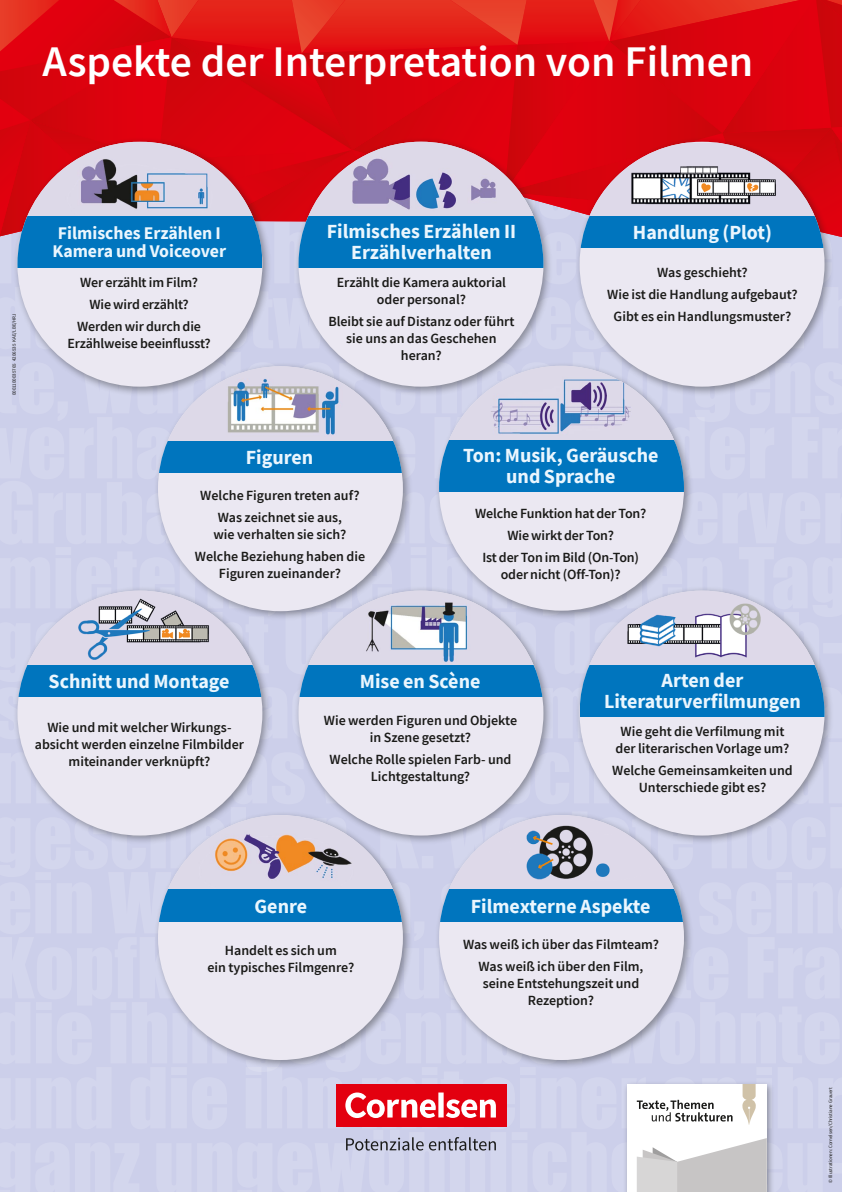
<style>
.page{position:relative;width:842px;height:1192px;background:#fff}
.page>*{position:absolute;margin:0;border:0;box-sizing:border-box;transform-origin:0 0}
.t1{font:600 43.65px "CV Source Sans";color:#fff}
.t2{font:700 20px/21px "CV Source Sans";color:#eaf6fe;text-align:center}
.t3{font:700 17.8px/18.7px "CV Source Sans";color:#eaf6fe;text-align:center}
.t4{font:600 14px/17px "CV Source Sans";color:#1a1a18;text-align:center}
.t5{font:5px "CV Source Sans";color:#1a1a18}
</style>
<div class="page">
<div style="left:0;top:1130px;width:842px;height:62px;background:#d3d6ed"></div>
<div style="left:0;top:1067px;width:842px;height:62px;background:#d3d6ed"></div>
<div style="left:0;top:1006px;width:840px;height:66px;background:#d3d6ed"></div>
<div style="left:0;top:941px;width:842px;height:65px;background:#d3d6ed"></div>
<div style="left:0;top:877px;width:842px;height:64px;background:#d3d5ed"></div>
<div style="left:0;top:807px;width:842px;height:70px;background:#d3d5ed"></div>
<div style="left:0;top:746px;width:842px;height:58px;background:#d3d6ed"></div>
<div style="left:0;top:682px;width:842px;height:64px;background:#d3d6ed"></div>
<div style="left:0;top:617px;width:842px;height:65px;background:#cfd2eb"></div>
<div style="left:0;top:551px;width:842px;height:66px;background:#d3d6ed"></div>
<div style="left:0;top:481px;width:842px;height:70px;background:#d3d6ed"></div>
<div style="left:0;top:422px;width:842px;height:57px;background:#d3d6ed"></div>
<div style="left:0;top:357px;width:842px;height:65px;background:#d3d5ec"></div>
<div style="left:0;top:285px;width:842px;height:72px;background:#d3d6ed"></div>
<div style="left:0;top:237px;width:575px;height:54px;background:#d3d6ed"></div>
<div style="left:336px;top:1085px;width:170px;height:42px;background:#e3000f"></div>
<svg style="left:345px;top:1092px;width:151px;height:26px"></svg>
<svg style="left:346px;top:1137px;width:150px;height:14px;background:#a0a2b4"></svg>
<svg style="left:0;top:0;width:842px;height:237px;background:#db0b12"></svg>
<div style="left:13px;top:137px;width:259px;height:259px;background:#1a1a18;opacity:.4"></div>
<div style="left:17px;top:142px;width:245px;height:245px;background:#ebe8f2;border-radius:50%"></div>
<img style="left:26px;top:142px;width:227px;height:74px">
<div style="left:17px;top:216px;width:245px;height:51px;background:#0075be"></div>
<div style="left:435px;top:361px;width:259px;height:259px;background:#1a1a18;opacity:.4"></div>
<div style="left:439px;top:366px;width:245px;height:245px;background:#ebe8f2;border-radius:50%"></div>
<img style="left:448px;top:366px;width:226px;height:74px">
<div style="left:439px;top:440px;width:245px;height:51px;background:#0075be"></div>
<div style="left:294px;top:137px;width:259px;height:259px;background:#1a1a18;opacity:.4"></div>
<div style="left:298px;top:142px;width:245px;height:245px;background:#ebe8f2;border-radius:50%"></div>
<img style="left:307px;top:142px;width:232px;height:74px">
<div style="left:298px;top:216px;width:245px;height:51px;background:#0075be"></div>
<div style="left:575px;top:586px;width:259px;height:259px;background:#1a1a18;opacity:.4"></div>
<div style="left:580px;top:591px;width:244px;height:245px;background:#ebe8f2;border-radius:50%"></div>
<img style="left:588px;top:591px;width:232px;height:74px">
<div style="left:580px;top:665px;width:244px;height:51px;background:#0075be"></div>
<div style="left:575px;top:137px;width:259px;height:259px;background:#1a1a18;opacity:.4"></div>
<div style="left:580px;top:142px;width:244px;height:245px;background:#ebe8f2;border-radius:50%"></div>
<img style="left:587px;top:143px;width:228px;height:74px">
<div style="left:580px;top:217px;width:244px;height:31px;background:#0075be"></div>
<div style="left:13px;top:586px;width:259px;height:259px;background:#1a1a18;opacity:.4"></div>
<div style="left:17px;top:591px;width:245px;height:245px;background:#ebe8f2;border-radius:50%"></div>
<img style="left:25px;top:591px;width:230px;height:75px">
<div style="left:17px;top:666px;width:245px;height:31px;background:#0075be"></div>
<div style="left:294px;top:586px;width:259px;height:259px;background:#1a1a18;opacity:.4"></div>
<div style="left:298px;top:591px;width:245px;height:245px;background:#ebe8f2;border-radius:50%"></div>
<img style="left:306px;top:591px;width:230px;height:75px">
<div style="left:298px;top:666px;width:245px;height:31px;background:#0075be"></div>
<div style="left:154px;top:362px;width:259px;height:259px;background:#1a1a18;opacity:.4"></div>
<div style="left:158px;top:366px;width:245px;height:245px;background:#ebe8f2;border-radius:50%"></div>
<img style="left:166px;top:366px;width:227px;height:75px">
<div style="left:158px;top:441px;width:244px;height:31px;background:#0075be"></div>
<div style="left:435px;top:811px;width:259px;height:259px;background:#1a1a18;opacity:.4"></div>
<div style="left:439px;top:815px;width:245px;height:245px;background:#ebe8f2;border-radius:50%"></div>
<img style="left:447px;top:815px;width:229px;height:74px">
<div style="left:439px;top:889px;width:245px;height:33px;background:#0075be"></div>
<div style="left:154px;top:811px;width:259px;height:259px;background:#1a1a18;opacity:.4"></div>
<div style="left:158px;top:815px;width:245px;height:245px;background:#ebe8f2;border-radius:50%"></div>
<img style="left:165px;top:815px;width:229px;height:74px">
<div style="left:158px;top:889px;width:245px;height:33px;background:#0075be"></div>
<div style="left:623px;top:1080px;width:152px;height:112px;background:#1a1a18;opacity:.4"></div>
<div style="left:627px;top:1085px;width:140px;height:107px;background:#fff"></div>
<svg style="left:637px;top:1138px;width:130px;height:54px"></svg>
<svg style="left:742px;top:1085px;width:14px;height:40px"></svg>
<svg style="left:637px;top:1100px;width:95px;height:22px"></svg>
<h1 class="t1" style="left:43px;top:33px;width:712px">Aspekte der Interpretation von Filmen</h1>
<p class="t5" style="left:11px;top:395px;width:83px;rotate:-90deg">0001100035765 4206535 KAE/LBE/HRJ</p>
<p class="t3" style="left:52px;top:223px;width:175px">Filmisches Erzählen I<br>Kamera und Voiceover</p>
<p class="t4" style="left:77px;top:271px;width:125px;line-height:22.1px">Wer erzählt im Film?<br>Wie wird erzählt?<br>Werden wir durch die</p>
<p class="t4" style="left:68px;top:335px;width:145px">Erzählweise beeinflusst?</p>
<h2 class="t2" style="left:327px;top:221px;width:191px">Filmisches Erzählen II<br>Erzählverhalten</h2>
<p class="t4" style="left:337px;top:274px;width:171px">Erzählt die Kamera auktorial oder personal?</p>
<p class="t4" style="left:328px;top:313px;width:188px">Bleibt sie auf Distanz oder führt sie uns an das Geschehen heran?</p>
<h2 class="t2" style="left:633px;top:222px;width:141px">Handlung (Plot)</h2>
<p class="t4" style="left:607px;top:261px;width:192px;line-height:22.1px">Was geschieht?<br>Wie ist die Handlung aufgebaut?<br>Gibt es ein Handlungsmuster?</p>
<h2 class="t2" style="left:246px;top:446px;width:69px">Figuren</h2>
<h2 class="t2" style="left:463px;top:445px;width:197px">Ton: Musik, Geräusche und Sprache</h2>
<p class="t4" style="left:200px;top:484px;width:161px;line-height:22.1px">Welche Figuren treten auf?<br>Was zeichnet sie aus,</p>
<p class="t4" style="left:195px;top:523px;width:172px;line-height:22.1px">wie verhalten sie sich?<br>Welche Beziehung haben die</p>
<p class="t4" style="left:219px;top:564px;width:124px">Figuren zueinander?</p>
<p class="t4" style="left:475px;top:502px;width:173px;line-height:22.1px">Welche Funktion hat der Ton?<br>Wie wirkt der Ton?<br>Ist der Ton im Bild (On-Ton)</p>
<p class="t4" style="left:501px;top:565px;width:122px">oder nicht (Off-Ton)?</p>
<h2 class="t2" style="left:49px;top:671px;width:183px">Schnitt und Montage</h2>
<p class="t4" style="left:35px;top:719px;width:211px">Wie und mit welcher Wirkungs&shy;absicht werden einzelne Filmbilder miteinander verknüpft?</p>
<h2 class="t2" style="left:360px;top:671px;width:122px">Mise en Scène</h2>
<p class="t4" style="left:324px;top:711px;width:195px">Wie werden Figuren und Objekte in Szene gesetzt?</p>
<p class="t4" style="left:329px;top:750px;width:183px">Welche Rolle spielen Farb- und<br>Lichtgestaltung?</p>
<h2 class="t2" style="left:604px;top:670px;width:198px">Arten der<br>Literaturverfilmungen</h2>
<p class="t4" style="left:615px;top:723px;width:175px">Wie geht die Verfilmung mit der literarischen Vorlage um?</p>
<p class="t4" style="left:612px;top:762px;width:182px">Welche Gemeinsamkeiten und<br>Unterschiede gibt es?</p>
<h2 class="t2" style="left:255px;top:895px;width:54px">Genre</h2>
<p class="t4" style="left:207px;top:942px;width:148px">Handelt es sich um<br>ein typisches Filmgenre?</p>
<h2 class="t2" style="left:471px;top:895px;width:181px">Filmexterne Aspekte</h2>
<p class="t4" style="left:463px;top:933px;width:198px;line-height:22.1px">Was weiß ich über das Filmteam?<br>Was weiß ich über den Film,</p>
<p class="t4" style="left:483px;top:975px;width:158px">seine Entstehungszeit und<br>Rezeption?</p>
<p class="t5" style="left:827px;top:1183px;width:97px;rotate:-90deg">© Illustrationen: Cornelsen/Christiane Grauert</p>
</div>
